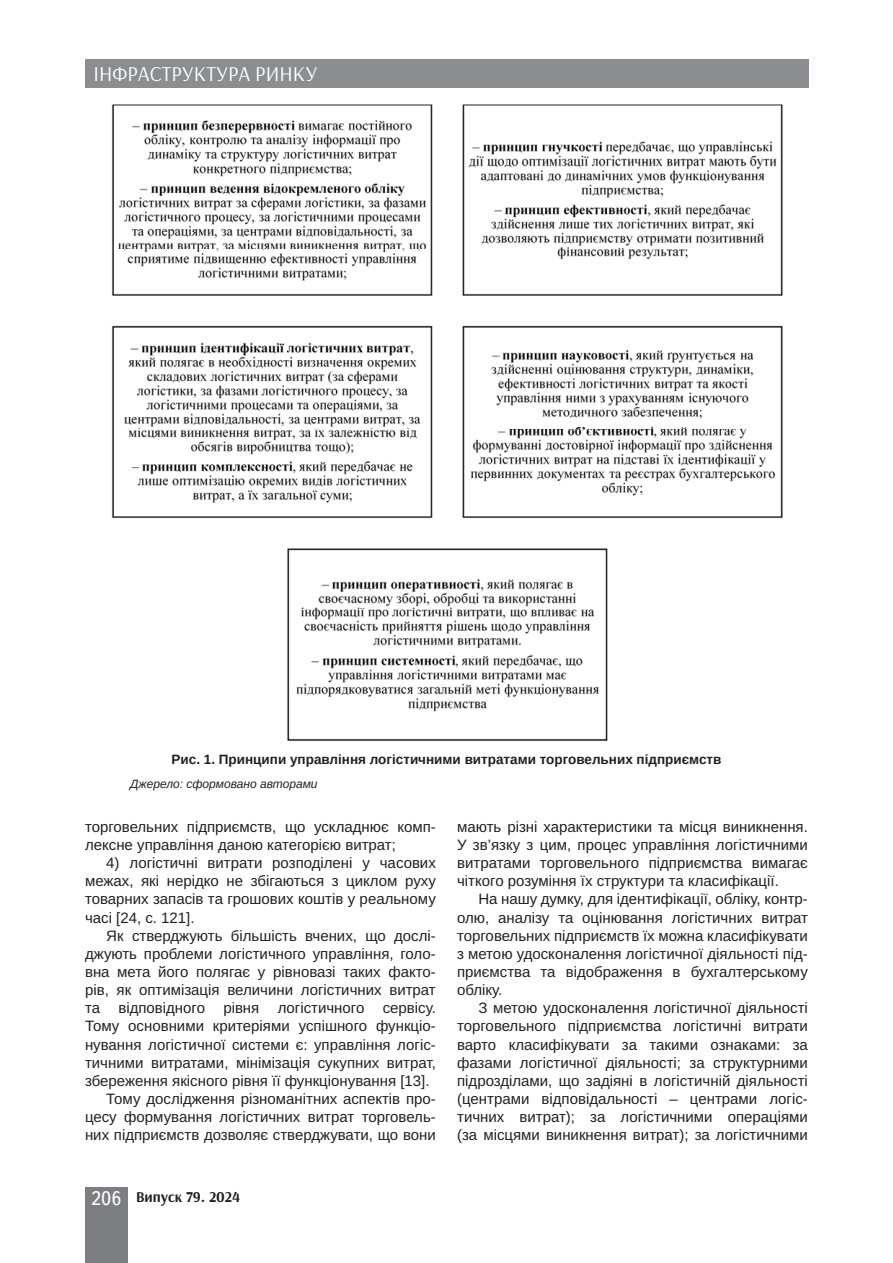
<style>
.page{position:relative;width:893px;height:1263px;background:#fff}
.page>*{position:absolute;margin:0;border:0;box-sizing:border-box;transform-origin:0 0}
.t1{font:21px "Arsenal";color:#fff}
.Текст_основной_G{font:15px/18.1px "Arimo";color:#231f20;text-align:justify}
.t2{font:700 15px "Arsenal";color:#231f20}
.Рисунок{font:700 13.5px "Arimo";color:#231f20}
.Джерело{font:italic 12px "Arimo";color:#231f20}
.s1{font-family:"Ukrainian Text";font-weight:400;font-size:19.5px;color:#fff}
</style>
<div class="page">
<div style="left:85px;top:59px;width:723px;height:29px;background:#8b8d90"></div>
<div style="left:85px;top:1186px;width:43px;height:76px;background:#7c7e81"></div>
<img style="left:111px;top:104px;width:672px;height:637px">
<h1 class="t1" style="left:94px;top:60px;width:225px">ІНФРАСТРУКТУРА РИНКУ</h1>
<p class="Рисунок" style="left:172px;top:750px;width:551px">Рис. 1. Принципи управління логістичними витратами торговельних підприємств</p>
<p class="Джерело" style="left:130px;top:775px;width:189px">Джерело: сформовано авторами</p>
<p class="Текст_основной_G" style="left:85px;top:818px;width:352px">торговельних підприємств, що ускладнює комп&shy;лексне управління даною категорією витрат;</p>
<p class="Текст_основной_G" style="left:85px;top:854px;width:352px;text-indent:21px">4) логістичні витрати розподілені у часових межах, які нерідко не збігаються з циклом руху товарних запасів та грошових коштів у реальному часі [24, с. 121].</p>
<p class="Текст_основной_G" style="left:85px;top:927px;width:352px;text-indent:21px">Як стверджують більшість вчених, що дослі&shy;джують проблеми логістичного управління, голо&shy;вна мета його полягає у рівновазі таких факто&shy;рів, як оптимізація величини логістичних витрат та відповідного рівня логістичного сервісу.<br>Тому основними критеріями успішного функціо&shy;нування логістичної системи є: управління логіс&shy;тичними витратами, мінімізація сукупних витрат, збереження якісного рівня її функціонування [13].</p>
<p class="Текст_основной_G" style="left:85px;top:1090px;width:352px;text-indent:21px">Тому дослідження різноманітних аспектів про&shy;цесу формування логістичних витрат торговель&shy;них підприємств дозволяє стверджувати, що вони</p>
<p class="t2" style="left:91px;top:1186px;width:151px"><span class="s1">206</span> Випуск 79. 2024</p>
<p class="Текст_основной_G" style="left:457px;top:818px;width:352px">мають різні характеристики та місця виникнення.<br>У зв’язку з цим, процес управління логістичними витратами торговельного підприємства вимагає чіткого розуміння їх структури та класифікації.</p>
<p class="Текст_основной_G" style="left:457px;top:890px;width:352px;text-indent:21px">На нашу думку, для ідентифікації, обліку, контр&shy;олю, аналізу та оцінювання логістичних витрат торговельних підприємств їх можна класифікувати з метою удосконалення логістичної діяльності під&shy;приємства та відображення в бухгалтерському обліку.</p>
<p class="Текст_основной_G" style="left:457px;top:999px;width:352px;text-indent:21px">З метою удосконалення логістичної діяльності торговельного підприємства логістичні витрати варто класифікувати за такими ознаками: за фазами логістичної діяльності; за структурними підрозділами, що задіяні в логістичній діяльності (центрами відповідальності – центрами логіс&shy;тичних витрат); за логістичними операціями (за місцями виникнення витрат); за логістичними</p>
</div>
